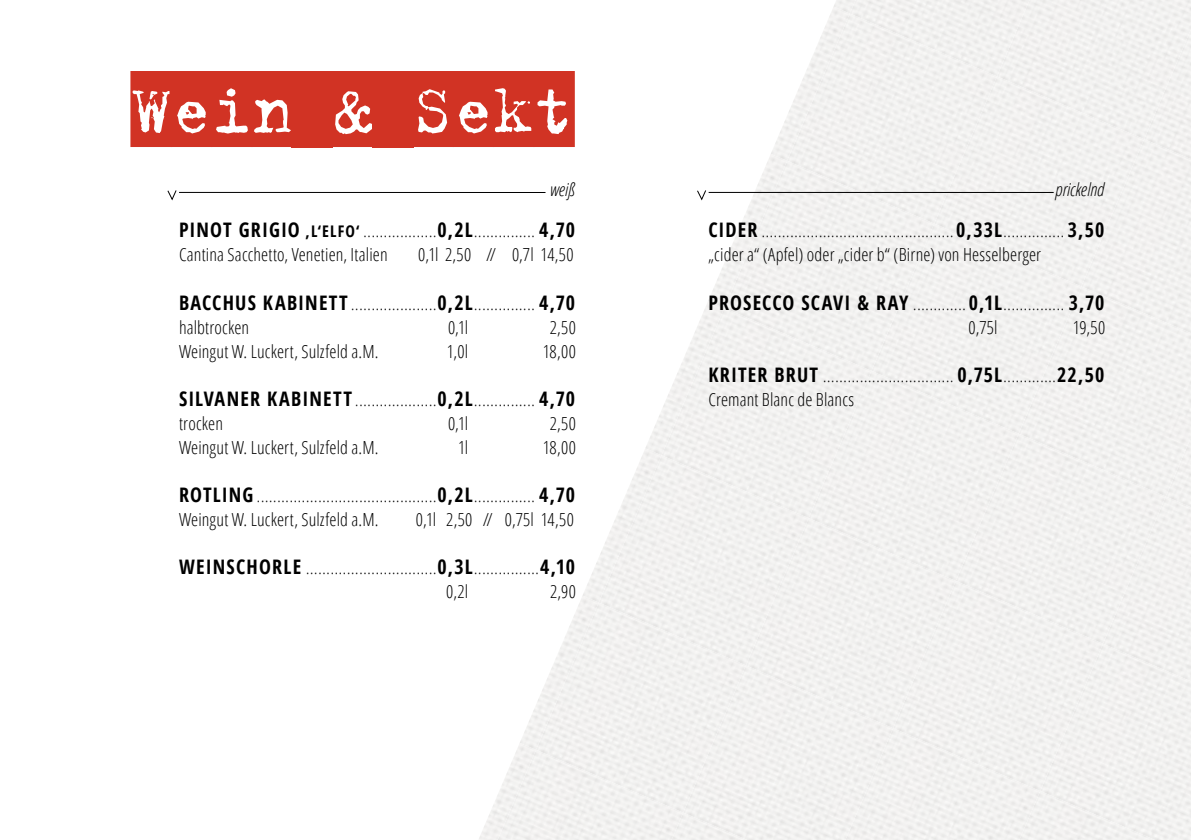
<style>
.page{position:relative;width:1191px;height:840px;background:#fff}
.page>*{position:absolute;margin:0;border:0;box-sizing:border-box;transform-origin:0 0}
.t1{font:76px "Trixie Cameo";letter-spacing:-.02em;color:#d13324}
.t2{font:300 condensed 18px "Open Sans";letter-spacing:.01em;color:#000}
.t3{font:italic 300 condensed 18px "Open Sans";color:#000}
.t4{font:300 condensed 16px "Open Sans";color:#000}
.s1{font-weight:700;font-size:20px}
.s2{font-weight:700}
</style>
<div class="page">
<div style="left:1103px;top:643px;width:88px;height:196px;background:#f2f1f0"></div>
<div style="left:1040px;top:790px;width:144px;height:49px;background:#f2f1f0"></div>
<div style="left:1081px;top:286px;width:110px;height:210px;background:#f2f1f0"></div>
<div style="left:1018px;top:433px;width:147px;height:210px;background:#f2f1f0"></div>
<div style="left:956px;top:580px;width:147px;height:210px;background:#f2f1f0"></div>
<div style="left:893px;top:727px;width:147px;height:112px;background:#f2f1f0"></div>
<div style="left:997px;top:76px;width:147px;height:210px;background:#f2f1f0"></div>
<div style="left:934px;top:223px;width:147px;height:210px;background:#f2f1f0"></div>
<div style="left:871px;top:370px;width:147px;height:210px;background:#f2f1f0"></div>
<div style="left:808px;top:518px;width:148px;height:209px;background:#f2f1f0"></div>
<div style="left:746px;top:665px;width:147px;height:174px;background:#f2f1f0"></div>
<div style="left:683px;top:812px;width:136px;height:27px;background:#f2f1f0"></div>
<div style="left:865px;top:0;width:170px;height:76px;background:#f2f1f0"></div>
<div style="left:850px;top:14px;width:147px;height:209px;background:#f2f1f0"></div>
<div style="left:787px;top:161px;width:147px;height:209px;background:#f2f1f0"></div>
<div style="left:724px;top:308px;width:147px;height:210px;background:#f2f1f0"></div>
<div style="left:661px;top:455px;width:147px;height:210px;background:#f2f1f0"></div>
<div style="left:599px;top:602px;width:147px;height:210px;background:#f2f1f0"></div>
<div style="left:536px;top:749px;width:147px;height:90px;background:#f2f1f0"></div>
<hr style="left:179px;top:192px;width:366px;height:1px;background:#000">
<hr style="left:708px;top:192px;width:345px;height:1px;background:#000">
<svg style="left:167px;top:190px;width:10px;height:11px"></svg>
<svg style="left:697px;top:190px;width:9px;height:11px"></svg>
<h1 class="t1" style="left:130px;top:68px;width:446px">WEIN &amp; SEKT</h1>
<p class="t3" style="left:549px;top:177px;width:26px">weiß</p>
<p class="t3" style="left:1055px;top:177px;width:50px">prickelnd</p>
<p class="t4" style="left:179px;top:221px;width:398px"><span class="s1">PINOT GRIGIO</span> <span class="s2">‚L‘ELFO‘</span> ..................<span class="s1">0,2L</span>............... <span class="s1">4,70</span></p>
<p class="t2" style="left:179px;top:242px;width:210px">Cantina Sacchetto, Venetien, Italien</p>
<p class="t2" style="left:418px;top:242px;width:157px">0,1l 2,50 // 0,7l 14,50</p>
<p class="t4" style="left:179px;top:293px;width:398px"><span class="s1">BACCHUS KABINETT</span> .....................<span class="s1">0,2L</span>............... <span class="s1">4,70</span></p>
<p class="t2" style="left:179px;top:314px;width:72px">halbtrocken</p>
<p class="t2" style="left:448px;top:314px;width:22px">0,1l</p>
<p class="t2" style="left:550px;top:314px;width:28px">2,50</p>
<p class="t2" style="left:179px;top:338px;width:201px">Weingut W. Luckert, Sulzfeld a.M.</p>
<p class="t2" style="left:447px;top:338px;width:23px">1,0l</p>
<p class="t2" style="left:543px;top:338px;width:35px">18,00</p>
<p class="t4" style="left:179px;top:389px;width:398px"><span class="s1">SILVANER KABINETT</span> ....................<span class="s1">0,2L</span>............... <span class="s1">4,70</span></p>
<p class="t2" style="left:179px;top:410px;width:45px">trocken</p>
<p class="t2" style="left:448px;top:410px;width:22px">0,1l</p>
<p class="t2" style="left:550px;top:410px;width:28px">2,50</p>
<p class="t2" style="left:179px;top:434px;width:201px">Weingut W. Luckert, Sulzfeld a.M.</p>
<p class="t2" style="left:458px;top:434px;width:12px">1l</p>
<p class="t2" style="left:543px;top:434px;width:35px">18,00</p>
<p class="t4" style="left:179px;top:485px;width:398px"><span class="s1">ROTLING</span> ............................................<span class="s1">0,2L</span>............... <span class="s1">4,70</span></p>
<p class="t2" style="left:179px;top:506px;width:201px">Weingut W. Luckert, Sulzfeld a.M.</p>
<p class="t2" style="left:416px;top:506px;width:160px">0,1l 2,50 // 0,75l 14,50</p>
<p class="t4" style="left:179px;top:557px;width:398px"><span class="s1">WEINSCHORLE</span> ................................<span class="s1">0,3L</span>................<span class="s1">4,10</span></p>
<p class="t2" style="left:446px;top:578px;width:24px">0,2l</p>
<p class="t2" style="left:550px;top:578px;width:27px">2,90</p>
<p class="t4" style="left:708px;top:221px;width:397px"><span class="s1">CIDER</span> ............................................... <span class="s1">0,33L</span>............... <span class="s1">3,50</span></p>
<p class="t2" style="left:708px;top:242px;width:334px">„cider a“ (Apfel) oder „cider b“ (Birne) von Hesselberger</p>
<p class="t4" style="left:708px;top:293px;width:398px"><span class="s1">PROSECCO SCAVI &amp; RAY</span> ............. <span class="s1">0,1L</span>............... <span class="s1">3,70</span></p>
<p class="t2" style="left:968px;top:314px;width:31px">0,75l</p>
<p class="t2" style="left:1072px;top:314px;width:34px">19,50</p>
<p class="t4" style="left:708px;top:365px;width:398px"><span class="s1">KRITER BRUT</span> ................................ <span class="s1">0,75L</span>.............<span class="s1">22,50</span></p>
<p class="t2" style="left:708px;top:386px;width:147px">Cremant Blanc de Blancs</p>
</div>
